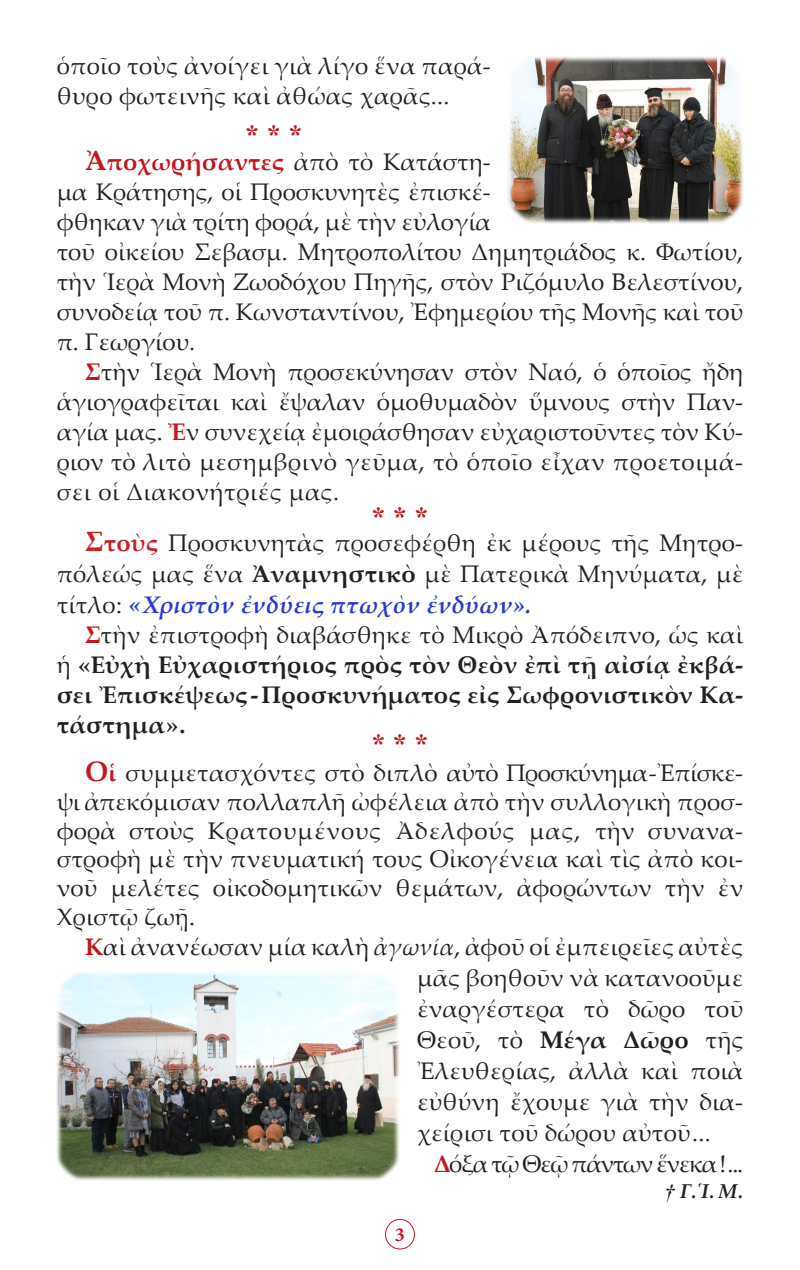
<style>
.page{position:relative;width:800px;height:1270px;background:#fff}
.page>*{position:absolute;margin:0;border:0;box-sizing:border-box;transform-origin:0 0}
.t1{font:28px "CTOS New Times Bold Test 1";color:#c4161c}
.t2{font:24px/30px "Palatino Linotype";letter-spacing:.01em;color:#231f20;text-align:justify}
.t3{font:700 24px/30px "Palatino Linotype";letter-spacing:.01em;color:#231f20;text-align:justify}
.t4{font:24px "Palatino Linotype";letter-spacing:-.05em;color:#231f20}
.t5{font:italic 700 20px "Palatino Linotype";color:#231f20}
.t6{font:700 20px "Minion Pro";color:#c4161c}
.s1{font-weight:700;font-size:28px;color:#c4161c}
.s2{font-weight:700;color:#c4161c}
.s3{font-weight:700;font-size:28px;color:#c62026}
.s4{font-weight:700;color:#c62026}
.s5{font-weight:700}
.s6{font-weight:700;font-style:italic;color:#253ad0}
.s7{color:#c4161c}
.s8{font-weight:400}
.s9{font-style:italic}
.s10{font-family:"CTOS New Times Bold Italic Test 1";font-weight:400;font-style:normal}
.s11{font-style:normal}
</style>
<div class="page">
<div style="left:385px;top:1219px;width:30px;height:30px;border:1px solid #c4161c;border-radius:50%"></div>
<img style="left:508px;top:57px;width:235px;height:167px">
<img style="left:57px;top:972px;width:343px;height:209px">
<p class="t2" style="left:57px;top:50px;width:436px">ὁποῖο τοὺς ἀνοίγει γιὰ λίγο ἕνα παρά&shy;θυρο φωτεινῆς καὶ ἀθώας χαρᾶς...</p>
<p class="t1" style="left:245px;top:119px;width:59px">* * *</p>
<p class="t2" style="left:57px;top:146px;width:688px;text-align:left;text-indent:28px"><span class="s1">Ἀ</span><span class="s2">ποχωρήσαντες</span> ἀπὸ τὸ Κατάστη-<br>μα Κράτησης, οἱ Προσκυνητὲς ἐπισκέ-<br>φθηκαν γιὰ τρίτη φορά, μὲ τὴν εὐλογία<br>τοῦ οἰκείου Σεβασμ. Μητροπολίτου Δημητριάδος κ. Φωτίου, τὴν Ἱερὰ Μονὴ Ζωοδόχου Πηγῆς, στὸν Ριζόμυλο Βελεστίνου, συνοδείᾳ τοῦ π. Κωνσταντίνου, Ἐφημερίου τῆς Μονῆς καὶ τοῦ π. Γεωργίου.</p>
<p class="t2" style="left:57px;top:356px;width:688px;text-indent:28px"><span class="s2">Σ</span>τὴν Ἱερὰ Μονὴ προσεκύνησαν στὸν Ναό, ὁ ὁποῖος ἤδη ἁγιογραφεῖται καὶ ἔψαλαν ὁμοθυμαδὸν ὕμνους στὴν Παν&shy;αγία μας. <span class="s2">Ἐ</span>ν συνεχείᾳ ἐμοιράσθησαν εὐχαριστοῦντες τὸν Κύ&shy;ριον τὸ λιτὸ μεσημβρινὸ γεῦμα, τὸ ὁποῖο εἶχαν προετοιμά&shy;σει οἱ Διακονήτριές μας.</p>
<p class="t1" style="left:371px;top:501px;width:59px">* * *</p>
<p class="t2" style="left:57px;top:527px;width:688px;line-height:31px;text-indent:28px"><span class="s3">Σ</span><span class="s4">τοὺς</span> Προσκυνητὰς προσεφέρθη ἐκ μέρους τῆς Μητρο&shy;πόλεώς μας ἕνα <span class="s5">Ἀναμνηστικὸ</span> μὲ Πατερικὰ Μηνύματα, μὲ τίτλο: <span class="s6">«Χριστὸν ἐνδύεις πτωχὸν ἐνδύων».</span></p>
<p class="t3" style="left:57px;top:619px;width:688px;text-indent:28px"><span class="s7">Σ</span><span class="s8">τὴν ἐπιστροφὴ διαβάσθηκε τὸ Μικρὸ Ἀπόδειπνο, ὡς καὶ ἡ</span> «Εὐχὴ Εὐχαριστήριος πρὸς τὸν Θεὸν ἐπὶ τῇ αἰσίᾳ ἐκβά&shy;σει Ἐπισκέψεως-Προσκυνήματος εἰς Σωφρονιστικὸν Κα&shy;τάστημα».</p>
<p class="t1" style="left:371px;top:728px;width:59px">* * *</p>
<p class="t2" style="left:85px;top:757px;width:660px"><span class="s1">Ο</span><span class="s2">ἱ</span> συμμετασχόντες στὸ διπλὸ αὐτὸ Προσκύνημα-Ἐπίσκε-</p>
<p class="t2" style="left:57px;top:786px;width:688px;line-height:28.8px">ψι ἀπεκόμισαν πολλαπλῆ ὠφέλεια ἀπὸ τὴν συλλογικὴ προσ&shy;φορὰ στοὺς Κρατουμένους Ἀδελφούς μας, τὴν συνανα&shy;στροφὴ μὲ τὴν πνευματική τους Οἰκογένεια καὶ τὶς ἀπὸ κοι&shy;νοῦ μελέτες οἰκοδομητικῶν θεμάτων, ἀφορώντων τὴν ἐν Χριστῷ ζωῇ.</p>
<p class="t2" style="left:417px;top:930px;width:328px;line-height:31px;text-indent:-332px"><span class="s2">K</span>αὶ ἀνανέωσαν μία καλὴ <span class="s9">ἀγωνία</span>, ἀφοῦ οἱ ἐμπειρεῖες αὐτὲς μᾶς βοηθοῦν νὰ κατανοοῦμε ἐναργέστερα τὸ δῶρο τοῦ Θεοῦ, τὸ <span class="s5">Μέγα Δῶρο</span> τῆς Ἐλευθερίας, ἀλλὰ καὶ ποιὰ εὐθύνη ἔχουμε γιὰ τὴν δια&shy;χείρισι τοῦ δώρου αὐτοῦ...</p>
<p class="t4" style="left:434px;top:1147px;width:311px"><span class="s2">Δ</span>όξα τῷ Θεῷ πάντων ἕνεκα !...</p>
<p class="t5" style="left:665px;top:1177px;width:80px"><span class="s10">†</span> Γ.<span class="s11">῾</span>Ι. Μ.</p>
<p class="t6" style="left:395px;top:1220px;width:11px">3</p>
</div>
